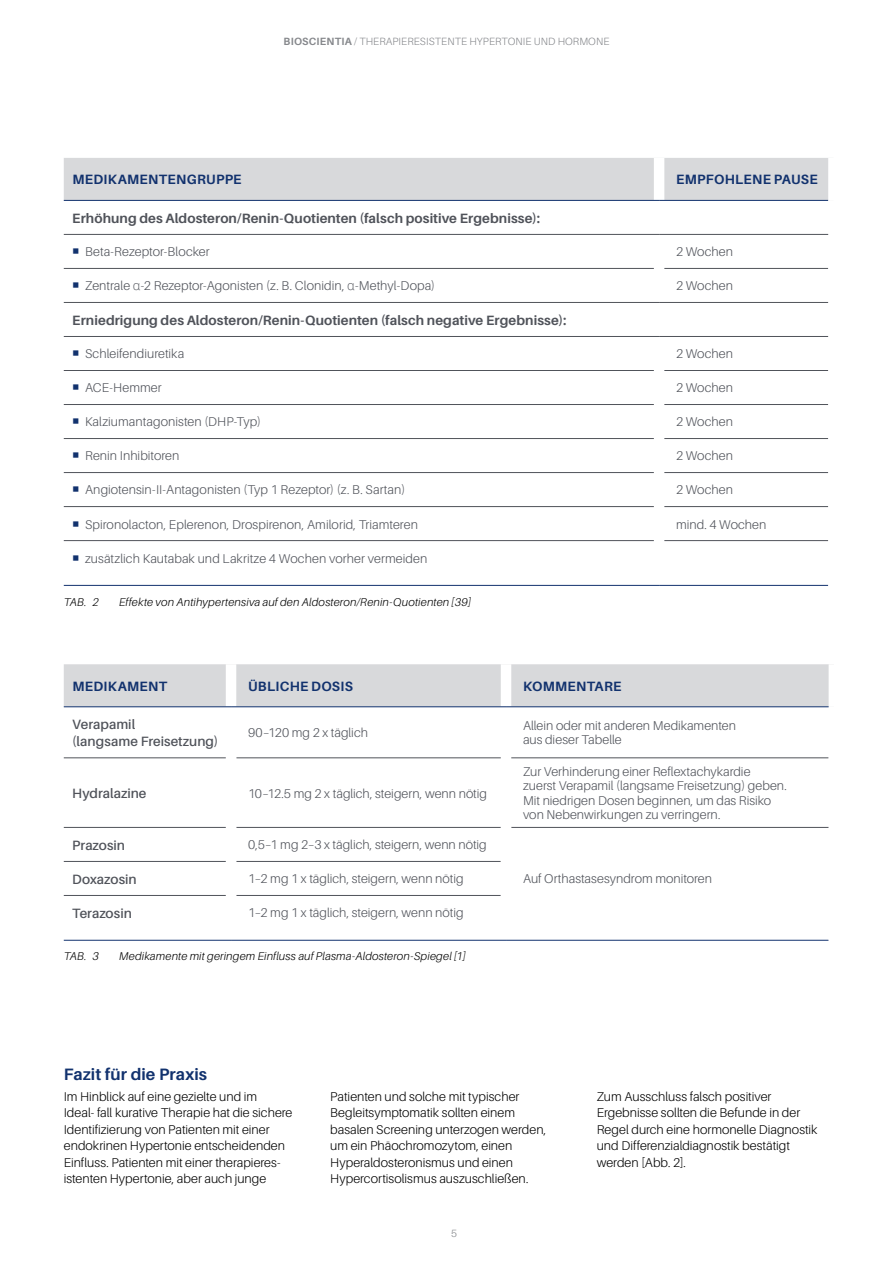
<style>
.page{position:relative;width:893px;height:1263px;background:#fff}
.page>*{position:absolute;margin:0;border:0;box-sizing:border-box;transform-origin:0 0}
.Fliesstext_Headline{font:700 16.5px "Aileron";letter-spacing:.005em;color:#12326e}
.Tabelle_Spalte-Kategorie{font:700 13.5px "Aileron";letter-spacing:.005em;color:#50535a}
.Tabelle_Spalte-Kategorie-2{font:600 13.5px/16.5px "Aileron";color:#50535a}
.Tabelle_Kopfzeile{font:700 13.5px "Aileron";letter-spacing:.025em;color:#12326e}
.Tabelle_Body{font:300 12.75px/14.2px "Aileron";color:#50535a}
.Fliesstext{font:300 12.75px/16.5px "Aileron";letter-spacing:-.005em;color:#000}
.t1{font:italic 300 11.25px "Aileron";letter-spacing:.02em;color:#000}
.t2{font:300 10.5px "Aileron";letter-spacing:.01em;color:#86888c}
.s1{font-weight:700}
.s2{font-family:"Open Sans"}
</style>
<div class="page">
<div style="left:64px;top:664px;width:765px;height:42px;background:#d8d9db"></div>
<hr style="left:236px;top:757px;width:265px;height:1px;background:#50535a">
<hr style="left:511px;top:757px;width:318px;height:1px;background:#50535a">
<hr style="left:236px;top:827px;width:265px;height:1px;background:#50535a">
<hr style="left:236px;top:861px;width:265px;height:1px;background:#50535a">
<hr style="left:236px;top:895px;width:265px;height:1px;background:#50535a">
<div style="left:226px;top:664px;width:10px;height:42px;background:#fff"></div>
<div style="left:501px;top:664px;width:10px;height:42px;background:#fff"></div>
<hr style="left:64px;top:940px;width:167px;height:1px;background:#12326e">
<hr style="left:231px;top:940px;width:275px;height:1px;background:#12326e">
<hr style="left:506px;top:940px;width:323px;height:1px;background:#12326e">
<hr style="left:64px;top:757px;width:162px;height:1px;background:#50535a">
<hr style="left:64px;top:827px;width:162px;height:1px;background:#50535a">
<hr style="left:64px;top:861px;width:162px;height:1px;background:#50535a">
<hr style="left:64px;top:895px;width:162px;height:1px;background:#50535a">
<hr style="left:64px;top:706px;width:167px;height:1px;background:#12326e">
<hr style="left:231px;top:706px;width:275px;height:1px;background:#12326e">
<hr style="left:506px;top:706px;width:323px;height:1px;background:#12326e">
<hr style="left:511px;top:827px;width:318px;height:1px;background:#50535a">
<div style="left:64px;top:158px;width:764px;height:42px;background:#d8d9db"></div>
<div style="left:654px;top:158px;width:10px;height:42px;background:#fff"></div>
<hr style="left:664px;top:268px;width:164px;height:1px;background:#50535a">
<hr style="left:664px;top:370px;width:164px;height:1px;background:#50535a">
<hr style="left:664px;top:404px;width:164px;height:1px;background:#50535a">
<hr style="left:664px;top:438px;width:164px;height:1px;background:#50535a">
<hr style="left:664px;top:472px;width:164px;height:1px;background:#50535a">
<hr style="left:664px;top:506px;width:164px;height:1px;background:#50535a">
<hr style="left:664px;top:540px;width:164px;height:1px;background:#50535a">
<hr style="left:64px;top:585px;width:595px;height:1px;background:#12326e">
<hr style="left:659px;top:585px;width:169px;height:1px;background:#12326e">
<hr style="left:64px;top:268px;width:590px;height:1px;background:#50535a">
<hr style="left:64px;top:370px;width:590px;height:1px;background:#50535a">
<hr style="left:64px;top:404px;width:590px;height:1px;background:#50535a">
<hr style="left:64px;top:438px;width:590px;height:1px;background:#50535a">
<hr style="left:64px;top:472px;width:590px;height:1px;background:#50535a">
<hr style="left:64px;top:506px;width:590px;height:1px;background:#50535a">
<hr style="left:64px;top:540px;width:590px;height:1px;background:#50535a">
<hr style="left:64px;top:200px;width:595px;height:1px;background:#12326e">
<hr style="left:659px;top:200px;width:169px;height:1px;background:#12326e">
<hr style="left:64px;top:234px;width:595px;height:1px;background:#50535a">
<hr style="left:659px;top:234px;width:169px;height:1px;background:#50535a">
<hr style="left:64px;top:302px;width:595px;height:1px;background:#50535a">
<hr style="left:659px;top:302px;width:169px;height:1px;background:#50535a">
<hr style="left:64px;top:336px;width:595px;height:1px;background:#50535a">
<hr style="left:659px;top:336px;width:169px;height:1px;background:#50535a">
<p class="t2" style="left:284px;top:36px;width:327px"><span class="s1">BIOSCIENTIA</span> / Therapieresistente Hypertonie u nd Hormone</p>
<p class="Tabelle_Kopfzeile" style="left:72px;top:172px;width:171px">MEDIKAMENTENGRUPPE</p>
<p class="Tabelle_Kopfzeile" style="left:676px;top:172px;width:143px">EMPFOHLENE PAUSE</p>
<p class="Tabelle_Spalte-Kategorie" style="left:72px;top:210px;width:469px">Erhöhung des Aldosteron/Renin-Quotienten (falsch positive Ergebnisse):</p>
<p class="Tabelle_Body" style="left:85px;top:245px;width:126px">Beta-Rezeptor-Blocker</p>
<p class="Tabelle_Body" style="left:676px;top:245px;width:58px">2 Wochen</p>
<p class="Tabelle_Body" style="left:85px;top:279px;width:352px">Zentrale <span class="s2">α</span>-2 Rezeptor-Agonisten (z. B. Clonidin, <span class="s2">α</span>-M ethyl-Dopa)</p>
<p class="Tabelle_Body" style="left:676px;top:279px;width:58px">2 Wochen</p>
<p class="Tabelle_Spalte-Kategorie" style="left:72px;top:312px;width:496px">Erniedrigung des Aldosteron/Renin-Quotienten (falsch negative Ergebnisse):</p>
<p class="Tabelle_Body" style="left:85px;top:347px;width:101px">Schleifendiuretika</p>
<p class="Tabelle_Body" style="left:676px;top:347px;width:58px">2 Wochen</p>
<p class="Tabelle_Body" style="left:85px;top:381px;width:78px">ACE-Hemmer</p>
<p class="Tabelle_Body" style="left:676px;top:381px;width:58px">2 Wochen</p>
<p class="Tabelle_Body" style="left:85px;top:415px;width:132px">Kalziumantagonisten (DHP-</p>
<p class="Tabelle_Body" style="left:237px;top:415px;width:26px">Typ)</p>
<p class="Tabelle_Body" style="left:676px;top:415px;width:58px">2 Wochen</p>
<p class="Tabelle_Body" style="left:85px;top:449px;width:96px">Renin I nhibitoren</p>
<p class="Tabelle_Body" style="left:676px;top:449px;width:58px">2 Wochen</p>
<p class="Tabelle_Body" style="left:85px;top:483px;width:322px">Angiotensin-II-Antagonisten (Typ 1 Rezeptor) (z. B. Sartan)</p>
<p class="Tabelle_Body" style="left:676px;top:483px;width:58px">2 Wochen</p>
<p class="Tabelle_Body" style="left:85px;top:517px;width:334px">Spironolacton, Eplerenon, Drospirenon, Amilorid, Triamteren</p>
<p class="Tabelle_Body" style="left:676px;top:517px;width:92px">mind. 4 Wochen</p>
<p class="Tabelle_Body" style="left:85px;top:551px;width:344px">zusätzlich Kautabak und Lakritze 4 Wochen vorher vermeiden</p>
<p class="t1" style="left:64px;top:596px;width:36px">TAB. 2</p>
<p class="t1" style="left:119px;top:596px;width:353px">Effekte von Antihypertensiva auf den Aldosteron/Renin-Quotienten [39]</p>
<p class="Tabelle_Kopfzeile" style="left:72px;top:678px;width:96px">MEDIKAMENT</p>
<p class="Tabelle_Kopfzeile" style="left:248px;top:678px;width:106px">ÜBLICHE DOSIS</p>
<p class="Tabelle_Kopfzeile" style="left:523px;top:678px;width:100px">KOMMENTARE</p>
<p class="Tabelle_Spalte-Kategorie-2" style="left:72px;top:716px;width:148px">Verapamil<br>(langsame Freisetzung)</p>
<p class="Tabelle_Body" style="left:248px;top:726px;width:121px">90–120 mg 2 x täglich</p>
<p class="Tabelle_Body" style="left:523px;top:719px;width:214px">Allein oder mit anderen Medikamenten aus dieser Tabelle</p>
<p class="Tabelle_Spalte-Kategorie-2" style="left:72px;top:785px;width:76px">Hydralazine</p>
<p class="Tabelle_Body" style="left:248px;top:786px;width:240px">10–12.5 mg 2 x täglich, steigern, wenn nötig</p>
<p class="Tabelle_Body" style="left:523px;top:765px;width:265px">Zur Verhinderung einer Reflextachykardie zuerst Verapamil (langsame Freisetzung) geben.<br>M it niedrigen Dosen beginnen, um das Risiko von Nebenwirkungen zu verringern.</p>
<p class="Tabelle_Spalte-Kategorie-2" style="left:72px;top:837px;width:54px">Prazosin</p>
<p class="Tabelle_Body" style="left:248px;top:838px;width:240px">0,5–1 mg 2–3 x täglich, steigern, wenn nötig</p>
<p class="Tabelle_Spalte-Kategorie-2" style="left:72px;top:871px;width:66px">Doxazosin</p>
<p class="Tabelle_Body" style="left:248px;top:872px;width:217px">1–2 mg 1 x täglich, steigern, wenn nötig</p>
<p class="Tabelle_Body" style="left:523px;top:872px;width:190px">Auf Orthastasesyndrom monitoren</p>
<p class="Tabelle_Spalte-Kategorie-2" style="left:72px;top:905px;width:61px">Terazosin</p>
<p class="Tabelle_Body" style="left:248px;top:906px;width:217px">1–2 mg 1 x täglich, steigern, wenn nötig</p>
<p class="t1" style="left:64px;top:950px;width:36px">TAB. 3</p>
<p class="t1" style="left:119px;top:950px;width:348px">Medikamente mit geringem Einfluss auf Plasma-Aldosteron-Spiegel [1]</p>
<p class="Fliesstext_Headline" style="left:64px;top:1065px;width:145px">Fazit für die Praxis</p>
<p class="Fliesstext" style="left:64px;top:1088px;width:230px">I m H inblick auf eine gezielte und im<br>Ideal- fall kurative Therapie hat die sichere Identifizierung von Patienten mit einer endokrinen Hypertonie entscheidenden Einfluss. Patienten mit einer therapieres&shy;istenten Hypertonie, aber auch junge</p>
<p class="Fliesstext" style="left:330px;top:1088px;width:218px">Patienten und solche mit typischer Begleitsymptomatik sollten einem basalen Screening unterzogen werden, um ein Phäochromozytom, einen Hyperaldosteronismus und einen Hypercortisolismus auszuschließen.</p>
<p class="Fliesstext" style="left:597px;top:1088px;width:222px">Zum Ausschluss falsch positiver Ergebnisse sollten die Befunde in der Regel durch eine hormonelle Diagnostik und Differenzialdiagnostik bestätigt werden [Abb. 2].</p>
<p class="t2" style="left:451px;top:1228px;width:7px">5</p>
</div>
